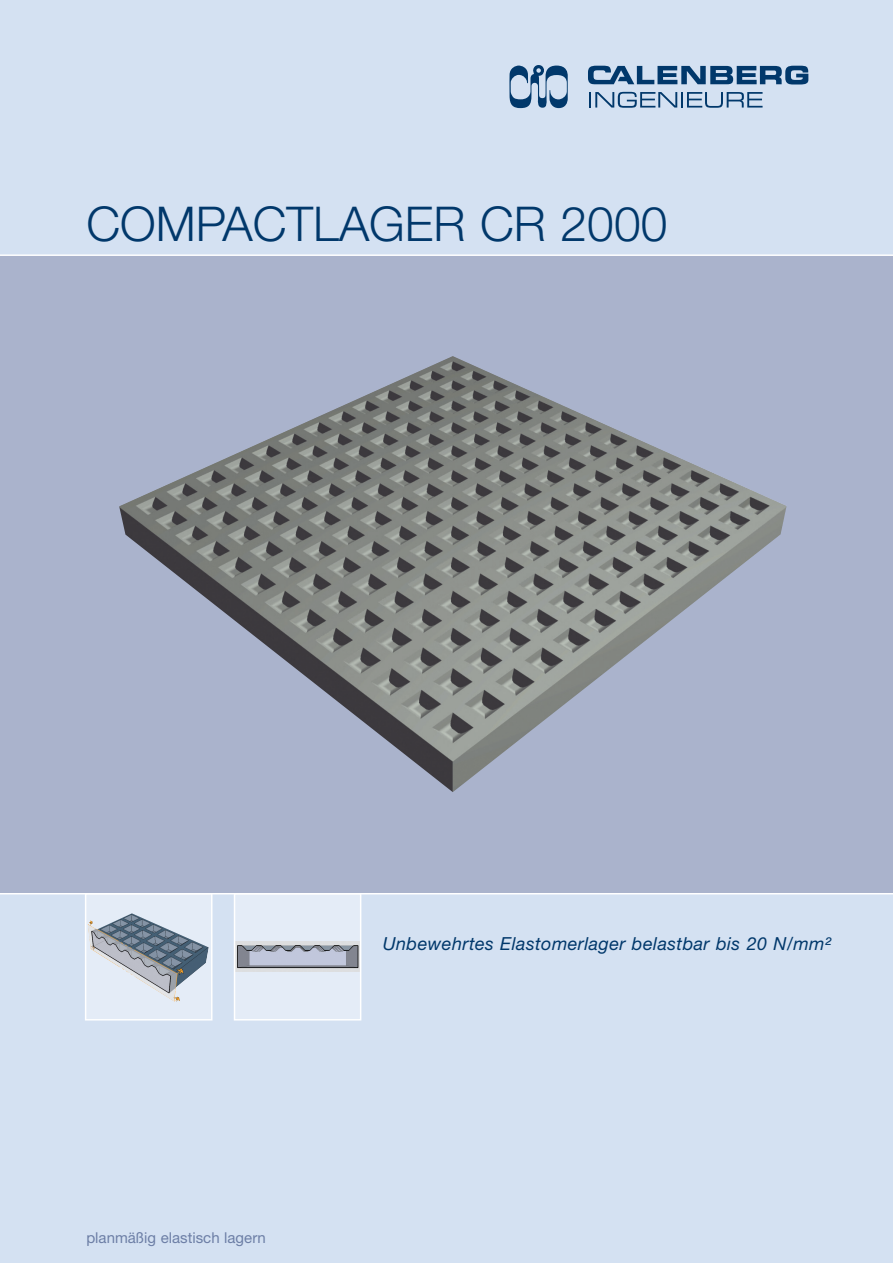
<style>
.page{position:relative;width:893px;height:1263px;background:#fff}
.page>*{position:absolute;margin:0;border:0;box-sizing:border-box;transform-origin:0 0}
.t1{font:300 48px "Helvetica Neue";color:#01386b}
.t2{font:italic 18px "Helvetica Neue";letter-spacing:.025em;color:#01386b}
.t3{font:15px "Helvetica Neue";color:#6d7fa6}
</style>
<div class="page">
<div style="left:0;top:0;width:892px;height:1263px;background:#d4e1f2"></div>
<div style="left:0;top:255px;width:892px;height:638px;background:#aab3cc"></div>
<img style="left:119px;top:356px;width:667px;height:436px">
<div style="left:86px;top:894px;width:126px;height:126px;background:#e4ecf7"></div>
<img style="left:88px;top:913px;width:121px;height:89px">
<div style="left:85px;top:893px;width:127px;height:128px;border:2px solid #fff"></div>
<div style="left:234px;top:894px;width:126px;height:126px;background:#e4ecf7"></div>
<img style="left:237px;top:942px;width:121px;height:30px">
<div style="left:234px;top:893px;width:127px;height:128px;border:2px solid #fff"></div>
<hr style="left:0;top:893px;width:892px;height:1px;background:#fff">
<svg style="left:589px;top:92px;width:173px;height:16px"></svg>
<svg style="left:588px;top:66px;width:220px;height:19px"></svg>
<svg style="left:509px;top:65px;width:58px;height:43px"></svg>
<hr style="left:0;top:254px;width:892px;height:2px;background:#fff">
<h1 class="t1" style="left:86px;top:207px;width:582px">COMPACTLAGER CR 2000</h1>
<p class="t3" style="left:86px;top:1233px;width:181px">planmäßig elastisch lagern</p>
<p class="t2" style="left:382px;top:937px;width:450px">Unbewehrtes Elastomerlager belastbar bis 20 N/mm²</p>
</div>
